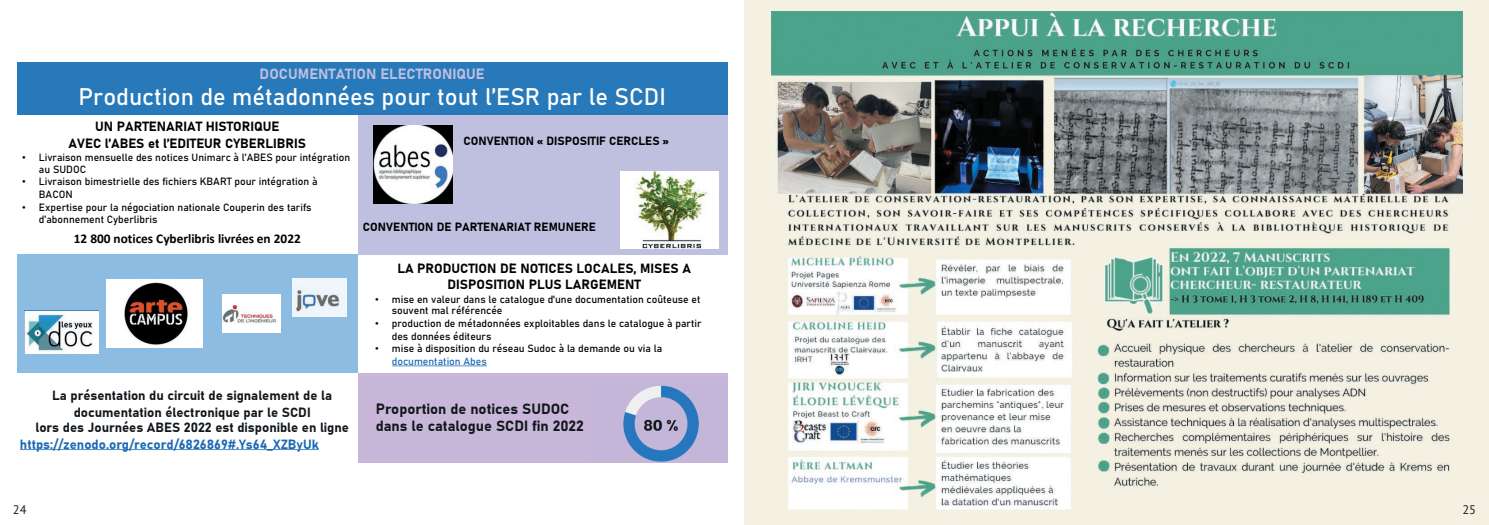
<style>
.page{position:relative;width:1489px;height:525px;background:#fff}
.page>*{position:absolute;margin:0;border:0;box-sizing:border-box;transform-origin:0 0}
.t1{font:23.62px "Bahnschrift";color:#fff}
.t2{font:14.75px/17.8px "Bahnschrift 2 bc 0000";color:#12171c}
.t3{font:14.75px "Bahnschrift 2 bc 0000";color:#bfbfdf}
.t4{font:13.38px/15.9px "Bahnschrift 2 bc 0000";color:#12171c;text-align:center}
.t5{font:13.38px/16.1px "Bahnschrift 2 bc 0000";color:#000001;text-align:center}
.t6{font:13.38px "Bahnschrift 2 bc 0000";color:#1b69b4}
.t7{font:700 13.38px "Calibri";color:#000001}
.t8{font:12.5px "PT Sans Pro";color:#231f20}
.t9{font:11.88px "Bahnschrift 2 bc 0000";color:#000001}
.t10{font:10.38px/12.6px "Bahnschrift";color:#000001}
.s1{font-family:"Arial"}
.s2{color:#1b69b4}
</style>
<div class="page">
<div style="left:744px;top:0;width:744px;height:524px;background:#f4f1e3"></div>
<div style="left:357px;top:372px;width:370px;height:90px;background:#c8b7d9"></div>
<div style="left:17px;top:254px;width:340px;height:118px;background:#8cbce1"></div>
<div style="left:17px;top:62px;width:710px;height:52px;background:#2779ba"></div>
<div style="left:357px;top:114px;width:370px;height:140px;background:#bfbfdf"></div>
<img style="left:25px;top:310px;width:73px;height:43px">
<img style="left:106px;top:279px;width:97px;height:68px">
<img style="left:292px;top:278px;width:54px;height:38px">
<img style="left:222px;top:294px;width:58px;height:38px">
<img style="left:373px;top:125px;width:79px;height:79px">
<img style="left:620px;top:172px;width:98px;height:76px">
<svg style="left:392px;top:365px;width:95px;height:1px"></svg>
<svg style="left:20px;top:449px;width:299px;height:1px"></svg>
<img style="left:623px;top:385px;width:76px;height:77px">
<img style="left:771px;top:11px;width:691px;height:499px">
<h2 class="t3" style="left:260px;top:62px;width:227px">DOCUMENTATION ELECTRONIQUE</h2>
<h1 class="t1" style="left:79px;top:79px;width:588px">Production de métadonnées pour tout l’ESR par le SCDI</h1>
<p class="t5" style="left:69px;top:117px;width:239px">UN PARTENARIAT HISTORIQUE<br>AVEC l’ABES et l’EDITEUR CYBERLIBRIS</p>
<p class="t10" style="left:39px;top:150px;width:313px;line-height:11.9px;text-indent:-17px"><span class="s1">•</span> Livraison mensuelle des notices Unimarc à l’ABES pour intégration au SUDOC</p>
<p class="t10" style="left:39px;top:174px;width:280px;text-indent:-17px"><span class="s1">•</span> Livraison bimestrielle des fichiers KBART pour intégration à<br>BACON</p>
<p class="t10" style="left:39px;top:200px;width:274px;text-indent:-17px"><span class="s1">•</span> Expertise pour la négociation nationale Couperin des tarifs d’abonnement Cyberlibris</p>
<p class="t7" style="left:74px;top:229px;width:228px">12 800 notices Cyberlibris livrées en 2022</p>
<p class="t9" style="left:463px;top:131px;width:207px">CONVENTION « DISPOSITIF CERCLES »</p>
<p class="t9" style="left:363px;top:217px;width:234px">CONVENTION DE PARTENARIAT REMUNERE</p>
<p class="t5" style="left:397px;top:259px;width:295px">LA PRODUCTION DE NOTICES LOCALES, MISES A<br>DISPOSITION PLUS LARGEMENT</p>
<p class="t10" style="left:392px;top:292px;width:310px;line-height:11.8px;text-indent:-17px"><span class="s1">•</span> mise en valeur dans le catalogue d'une documentation coûteuse et souvent mal référencée</p>
<p class="t10" style="left:392px;top:316px;width:311px;text-indent:-17px"><span class="s1">•</span> production de métadonnées exploitables dans le catalogue à partir des données éditeurs</p>
<p class="t10" style="left:392px;top:341px;width:272px;text-indent:-17px"><span class="s1">•</span> mise à disposition du réseau Sudoc à la demande ou via la <span class="s2">documentation Abes</span></p>
<p class="t4" style="left:36px;top:386px;width:315px">La présentation du circuit de signalement de la documentation électronique par le SCDI<br>lors des Journées ABES 2022 est disponible en ligne</p>
<p class="t6" style="left:20px;top:433px;width:300px">https://zenodo.org/record/6826869#.Ys64_XZByUk</p>
<h2 class="t2" style="left:376px;top:398px;width:210px">Proportion de notices SUDOC dans le catalogue SCDI fin 2022</h2>
<p class="t8" style="left:13px;top:501px;width:15px">24</p>
<p class="t8" style="left:1462px;top:501px;width:15px">25</p>
</div>
